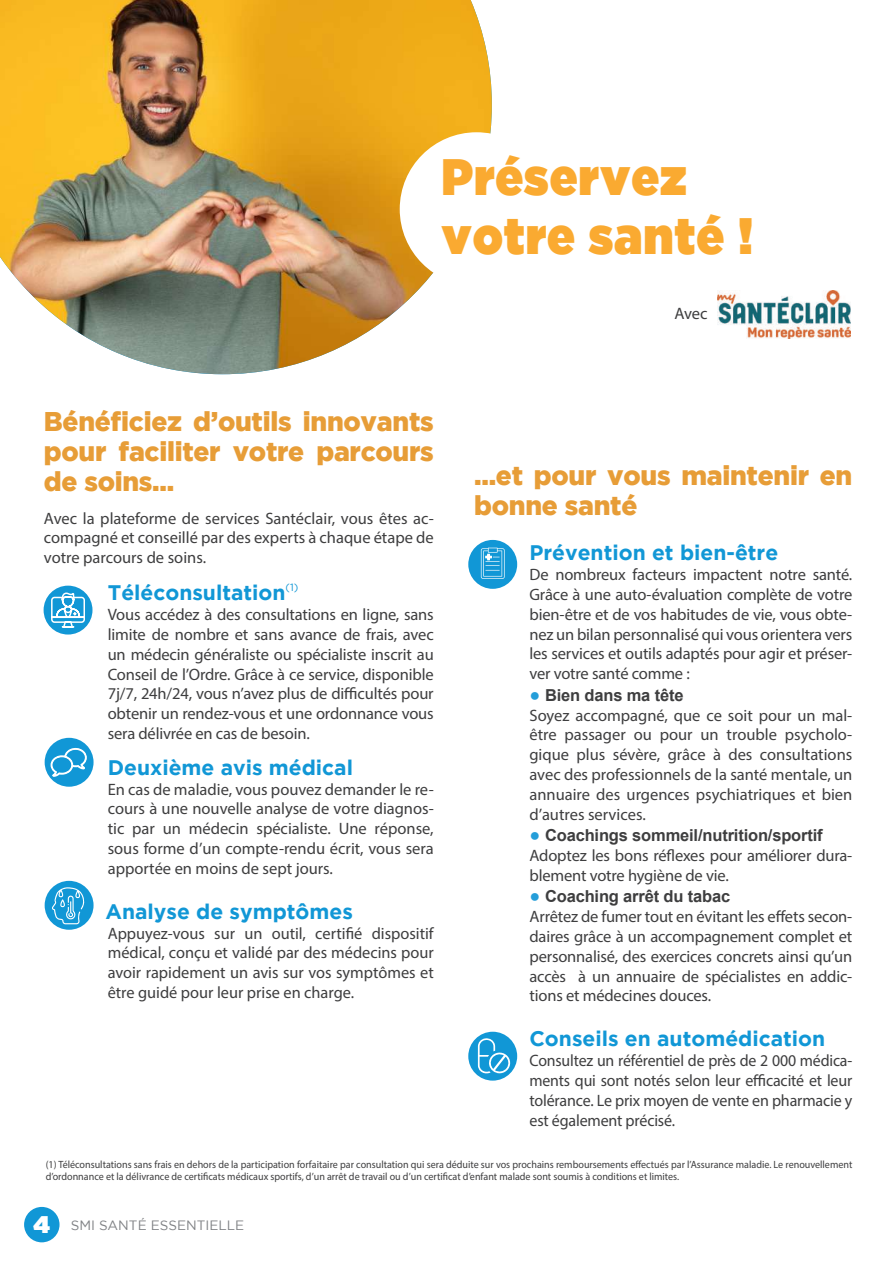
<style>
.page{position:relative;width:893px;height:1263px;background:#fff}
.page>*{position:absolute;margin:0;border:0;box-sizing:border-box;transform-origin:0 0}
.t1{font:51px/58.5px "Gotham Ultra";letter-spacing:.02em;color:#faaa31;scale:.92 1}
.t2{font:900 27px/30px "Gotham";letter-spacing:-.01em;color:#e79d37}
.t3{font:700 21px "Gotham";color:#1197d6}
.t4{font:16.65px "Myriad Pro";color:#3e3e3f}
.t5{font:16.5px/19.8px "Myriad Pro";letter-spacing:-.01em;color:#3e3e3f;text-align:justify}
.t6{font:16.5px/19.8px "Myriad Pro";letter-spacing:-.01em;color:#3e3e3f;text-align:justify;scale:.96 1}
.t7{font:700 16.5px "Arial";letter-spacing:-.01em;color:#3e3e3f}
.t8{font:13.5px "Gotham";color:#808285}
.t9{font:10.5px/12.6px "Myriad Pro";color:#3e3e3f;scale:.96 1}
.s1{font-size:18px;color:#259ed9}
.s2{font-family:"Gotham Ultra";font-size:24px;color:#fff}
</style>
<div class="page">
<div style="left:24px;top:1207px;width:36px;height:35px;background:#1197d6;border-radius:50%"></div>
<img style="left:718px;top:290px;width:132px;height:49px">
<img style="left:0;top:0;width:492px;height:374px">
<div style="left:400px;top:132px;width:153px;height:154px;background:#fff;border-radius:50%"></div>
<div style="left:44px;top:586px;width:48px;height:48px;background:#1197d6;border-radius:50%"></div>
<div style="left:45px;top:738px;width:49px;height:49px;background:#1197d6;border-radius:50%"></div>
<svg style="left:50px;top:591px;width:36px;height:38px"></svg>
<svg style="left:51px;top:748px;width:35px;height:39px"></svg>
<div style="left:45px;top:881px;width:49px;height:49px;background:#1197d6;border-radius:50%"></div>
<svg style="left:52px;top:887px;width:33px;height:37px"></svg>
<div style="left:468px;top:1032px;width:49px;height:48px;background:#1197d6;border-radius:50%"></div>
<svg style="left:478px;top:1037px;width:34px;height:37px"></svg>
<div style="left:468px;top:540px;width:49px;height:49px;background:#1197d6;border-radius:50%"></div>
<svg style="left:481px;top:548px;width:24px;height:31px"></svg>
<h1 class="t1" style="left:441px;top:147px;width:340px">Préservez votre santé !</h1>
<h2 class="t2" style="left:44px;top:405px;width:391px;text-align:justify">Bénéficiez d’outils innovants pour faciliter votre parcours de soins...</h2>
<p class="t5" style="left:44px;top:508px;width:391px">Avec la plateforme de services Santéclair, vous êtes ac&shy;compagné et conseillé par des experts à chaque étape de votre parcours de soins.</p>
<p class="t3" style="left:108px;top:581px;width:192px">Téléconsultation<sup>(1)</sup></p>
<p class="t5" style="left:108px;top:604px;width:328px">Vous accédez à des consultations en ligne, sans limite de nombre et sans avance de frais, avec un médecin généraliste ou spécialiste inscrit au Conseil de l’Ordre. Grâce à ce service, disponible 7j/7, 24h/24, vous n’avez plus de difficultés pour obtenir un rendez-vous et une ordonnance vous sera délivrée en cas de besoin.</p>
<p class="t3" style="left:108px;top:755px;width:247px">Deuxième avis médical</p>
<p class="t5" style="left:108px;top:779px;width:327px">En cas de maladie, vous pouvez demander le re&shy;cours à une nouvelle analyse de votre diagnos&shy;tic par un médecin spécialiste. Une réponse, sous forme d’un compte-rendu écrit, vous sera apportée en moins de sept jours.</p>
<p class="t3" style="left:106px;top:899px;width:249px">Analyse de symptômes</p>
<p class="t5" style="left:108px;top:923px;width:327px">Appuyez-vous sur un outil, certifié dispositif médical, conçu et validé par des médecins pour avoir rapidement un avis sur vos symptômes et être guidé pour leur prise en charge.</p>
<p class="t4" style="left:674px;top:303px;width:35px">Avec</p>
<h2 class="t2" style="left:474px;top:460px;width:380px">...et pour vous maintenir en bonne santé</h2>
<p class="t3" style="left:529px;top:541px;width:250px">Prévention et bien-être</p>
<p class="t5" style="left:529px;top:564px;width:324px">De nombreux facteurs impactent notre santé.<br>Grâce à une auto-évaluation complète de votre bien-être et de vos habitudes de vie, vous obte&shy;nez un bilan personnalisé qui vous orientera vers les services et outils adaptés pour agir et préser&shy;ver votre santé comme :</p>
<p class="t7" style="left:529px;top:683px;width:156px"><span class="s1">●</span> Bien dans ma tête</p>
<p class="t5" style="left:529px;top:705px;width:324px">Soyez accompagné, que ce soit pour un mal&shy;être passager ou pour un trouble psycholo&shy;gique plus sévère, grâce à des consultations avec des professionnels de la santé mentale, un annuaire des urgences psychiatriques et bien d’autres services.</p>
<p class="t7" style="left:529px;top:824px;width:295px"><span class="s1">●</span> Coachings sommeil/nutrition/sportif</p>
<p class="t5" style="left:529px;top:845px;width:324px">Adoptez les bons réflexes pour améliorer dura&shy;blement votre hygiène de vie.</p>
<p class="t7" style="left:529px;top:885px;width:202px"><span class="s1">●</span> Coaching arrêt du tabac</p>
<p class="t5" style="left:529px;top:906px;width:324px">Arrêtez de fumer tout en évitant les effets secon&shy;daires grâce à un accompagnement complet et personnalisé, des exercices concrets ainsi qu’un accès à un annuaire de spécialistes en addic&shy;tions et médecines douces.</p>
<p class="t3" style="left:529px;top:1027px;width:297px">Conseils en automédication</p>
<p class="t6" style="left:529px;top:1050px;width:338px">Consultez un référentiel de près de 2 000 médica&shy;ments qui sont notés selon leur efficacité et leur tolérance. Le prix moyen de vente en pharmacie y est également précisé.</p>
<p class="t9" style="left:46px;top:1158px;width:842px">(1) Téléconsultations sans frais en dehors de la participation forfaitaire par consultation qui sera déduite sur vos prochains remboursements effectués par l’Assurance maladie. Le renouvellement d’ordonnance et la délivrance de certificats médicaux sportifs, d’un arrêt de travail ou d’un certificat d’enfant malade sont soumis à conditions et limites.</p>
<p class="t8" style="left:34px;top:1218px;width:212px"><span class="s2">4</span> SMI SANTÉ ESSENTIELLE</p>
</div>
